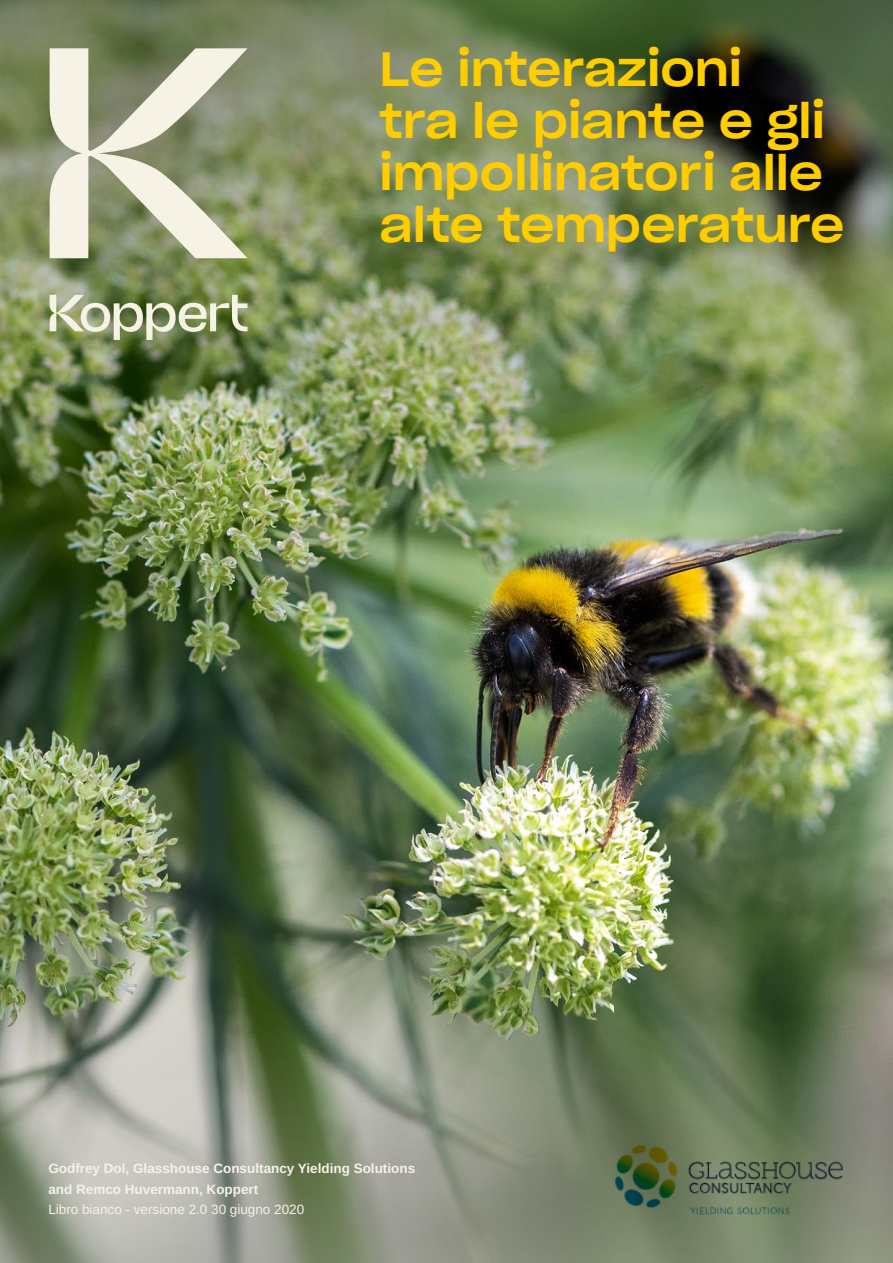
<style>
.page{position:relative;width:893px;height:1263px;background:#fff}
.page>*{position:absolute;margin:0;border:0;box-sizing:border-box;transform-origin:0 0}
.t1{font:47.25px/51.9px "Sharp Grotesk Medium 22";letter-spacing:-.005em;color:#ffcd00}
.t2{font:700 13.5px/20.2px "Arimo";color:#f6f2e6}
.t3{font:13.5px "Arimo";color:#f6f2e6}
</style>
<div class="page">
<img style="left:0;top:559px;width:893px;height:419px">
<svg style="left:0;top:978px;width:893px;height:285px;background:#848e77"></svg>
<img style="left:0;top:0;width:893px;height:559px">
<svg style="left:50px;top:48px;width:197px;height:292px;background:#a7ad8e"></svg>
<img style="left:614px;top:1145px;width:232px;height:69px">
<h1 class="t1" style="left:379px;top:41px;width:467px">Le interazioni<br>tra le piante e gli impollinatori alle alte temperature</h1>
<p class="t2" style="left:48px;top:1159px;width:368px">Godfrey Dol, Glasshouse Consultancy Yielding Solutions and Remco Huvermann, Koppert</p>
<p class="t3" style="left:48px;top:1200px;width:257px">Libro bianco - versione 2.0 30 giugno 2020</p>
</div>
